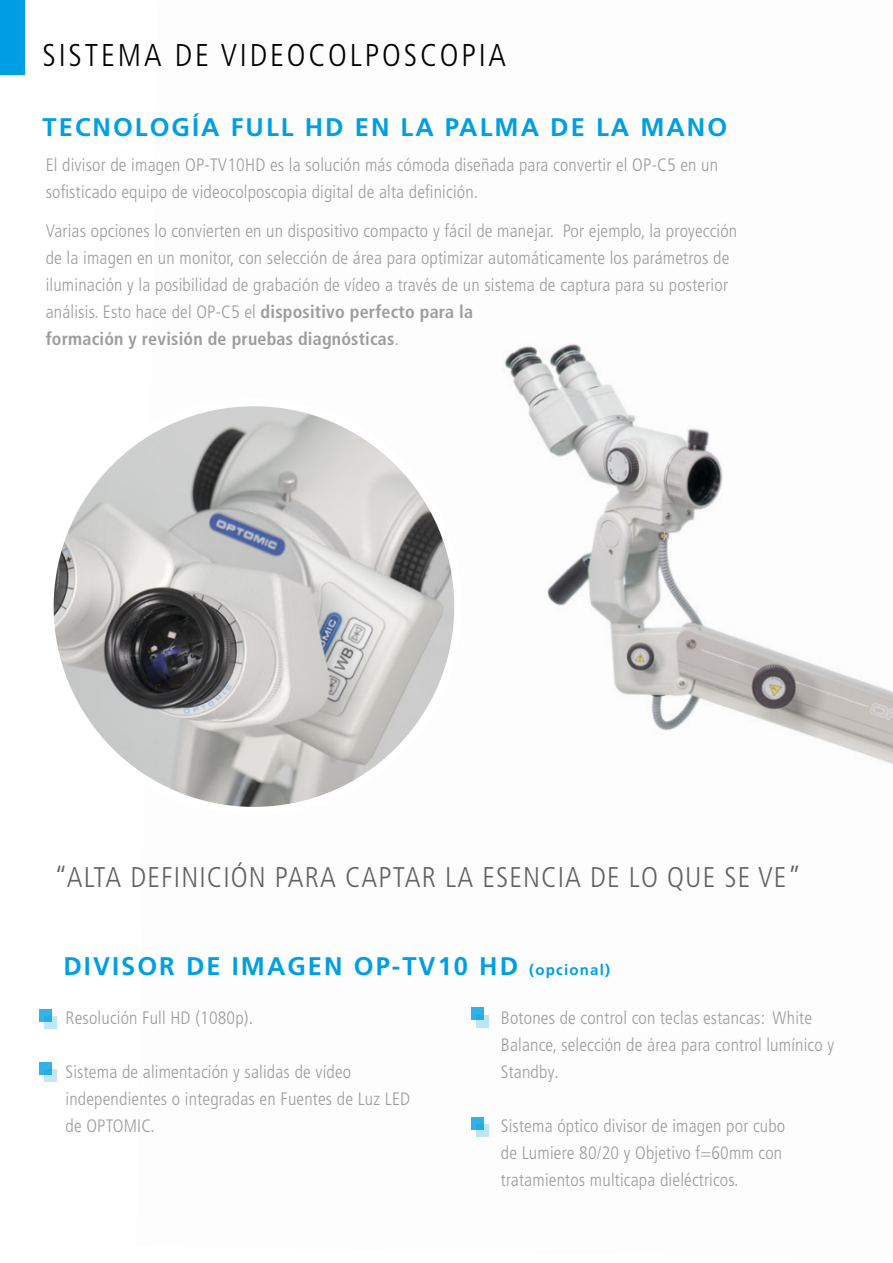
<style>
.page{position:relative;width:893px;height:1263px;background:#fff}
.page>*{position:absolute;margin:0;border:0;box-sizing:border-box;transform-origin:0 0}
.t1{font:300 condensed 31.5px "Frutiger LT Std";letter-spacing:.09em;color:#000}
.t2{font:300 condensed 28.5px "Frutiger LT Std";letter-spacing:.04em;color:#646363}
.t3{font:700 25.5px "Frutiger LT Std";letter-spacing:.08em;color:#009fe3}
.t4{font:300 condensed 18px/27px "Frutiger LT Std";letter-spacing:.01em;color:#9d9d9c}
.t5{font:700 condensed 18px "Frutiger LT Std";letter-spacing:.01em;color:#9d9d9c}
.s1{font-weight:700}
.s2{font-weight:300}
.s3{font-size:15px}
</style>
<div class="page">
<img style="left:471px;top:344px;width:422px;height:786px">
<div style="left:0;top:0;width:25px;height:74px;background:#009fe3"></div>
<div style="left:39px;top:1009px;width:13px;height:12px;background:#33b2e8"></div>
<svg style="left:44px;top:1016px;width:13px;height:13px"></svg>
<svg style="left:39px;top:1062px;width:13px;height:13px"></svg>
<svg style="left:44px;top:1070px;width:13px;height:12px"></svg>
<div style="left:471px;top:1007px;width:12px;height:13px;background:#32b1e8"></div>
<svg style="left:476px;top:1015px;width:13px;height:12px"></svg>
<div style="left:471px;top:1117px;width:12px;height:12px;background:#32b1e8"></div>
<svg style="left:476px;top:1124px;width:13px;height:13px"></svg>
<img style="left:50px;top:402px;width:408px;height:409px;border-radius:204px">
<p class="t1" style="left:43px;top:37px;width:465px">SISTEMA DE VIDEOCOLPOSCOPIA</p>
<p class="t3" style="left:43px;top:112px;width:686px">TECNOLOGÍA FULL HD EN LA PALMA DE LA MANO</p>
<p class="t4" style="left:46px;top:152px;width:674px">El divisor de imagen OP-TV10HD es la solución más cómoda diseñada para convertir el OP-C5 en un sofisticado equipo de videocolposcopia digital de alta definición.</p>
<p class="t4" style="left:46px;top:218px;width:693px">Varias opciones lo convierten en un dispositivo compacto y fácil de manejar. Por ejemplo, la proyección de la imagen en un monitor, con selección de área para optimizar automáticamente los parámetros de iluminación y la posibilidad de grabación de vídeo a través de un sistema de captura para su posterior análisis. Esto hace del OP-C5 el <span class="s1">dispositivo perfecto para la</span></p>
<p class="t5" style="left:46px;top:328px;width:355px">formación y revisión de pruebas diagnósticas<span class="s2">.</span></p>
<p class="t2" style="left:54px;top:861px;width:749px">“ALTA DEFINICIÓN PARA CAPTAR LA ESENCIA DE LO QUE SE VE”</p>
<p class="t3" style="left:63px;top:951px;width:548px">DIVISOR DE IMAGEN OP-TV10 HD <span class="s3">(opcional)</span></p>
<p class="t4" style="left:66px;top:1004px;width:189px">Resolución Full HD (1080p).</p>
<p class="t4" style="left:66px;top:1058px;width:346px">Sistema de alimentación y salidas de vídeo independientes o integradas en Fuentes de Luz LED de OPTOMIC.</p>
<p class="t4" style="left:501px;top:1004px;width:335px">Botones de control con teclas estancas: White<br>Balance, selección de área para control lumínico y<br>Standby.</p>
<p class="t4" style="left:501px;top:1112px;width:286px">Sistema óptico divisor de imagen por cubo de Lumiere 80/20 y Objetivo f=60mm con tratamientos multicapa dieléctricos.</p>
</div>
